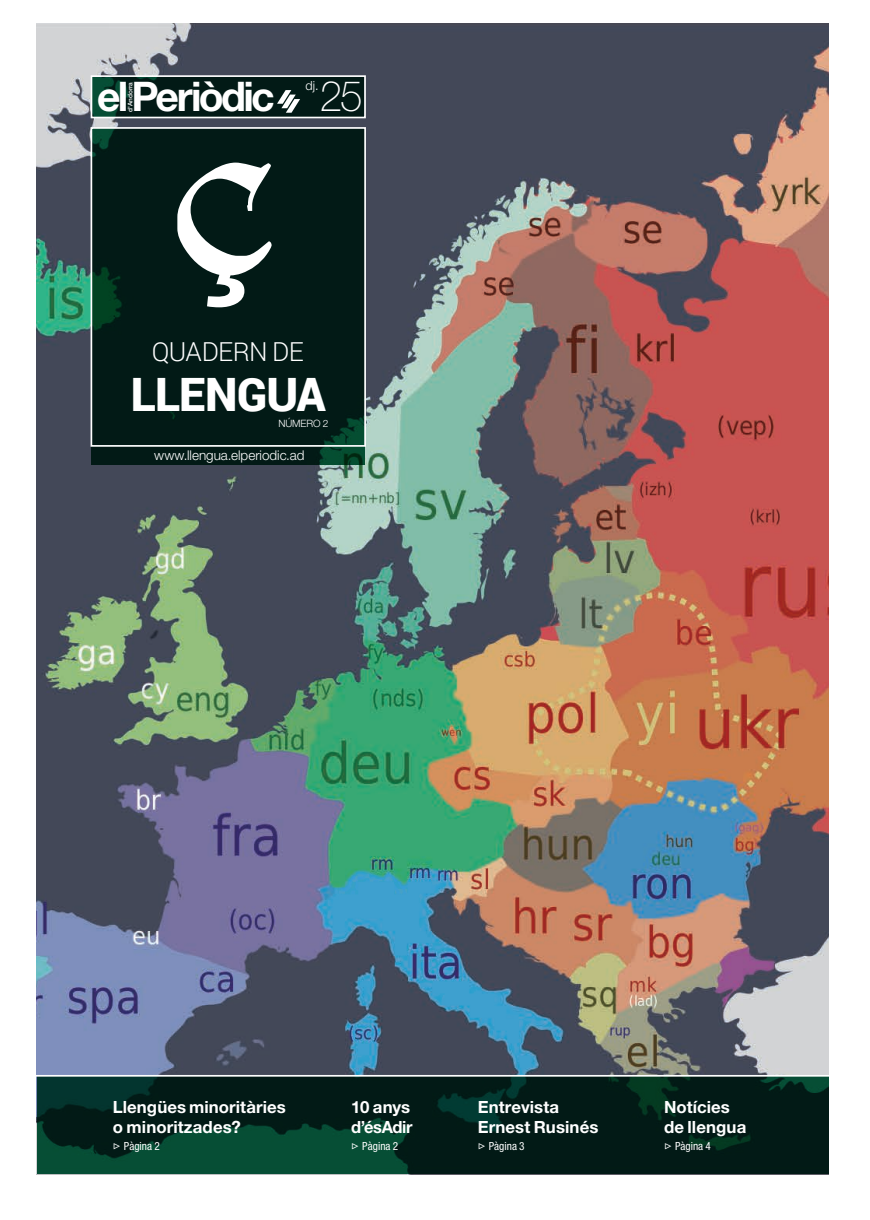
<style>
.page{position:relative;width:870px;height:1220px;background:#fff}
.page>*{position:absolute;margin:0;border:0;box-sizing:border-box;transform-origin:0 0}
.t1{font:900 46px "Roboto";letter-spacing:-.015em;color:#fff}
.t2{font:100 42.3px "Helvetica Neue LT Std";color:#fff;scale:.96 1}
.t3{font:700 40.9px "Helvetica Neue LT Std";letter-spacing:-.065em;color:#fff}
.t4{font:300 26.1px "Roboto";letter-spacing:-.02em;color:#fff}
.t5{font:700 16.8px/20.2px "Helvetica Neue LT Std";letter-spacing:.005em;color:#fff}
.t6{font:300 13.5px "Helvetica Neue LT Std";letter-spacing:-.005em;color:#fff}
.t7{font:300 12.6px "Helvetica Neue LT Std";color:#fff}
.t8{font:condensed 11.2px "Helvetica Neue LT Std";color:#fff}
.Dep_Epi{font:300 10.1px "Helvetica Neue LT Std";letter-spacing:-.01em;color:#fff}
.t9{font:500 6.5px "Helvetica Neue LT Std";letter-spacing:-.005em;color:#fff}
</style>
<div class="page">
<img style="left:37px;top:23px;width:792px;height:1052px">
<svg style="left:37px;top:1076px;width:792px;height:98px;background:#04281f"></svg>
<div style="left:91px;top:128px;width:274px;height:336px;background:#021a16"></div>
<div style="left:91px;top:127px;width:275px;height:320px;border:2px solid #fff"></div>
<svg style="left:90px;top:74px;width:277px;height:45px;background:#203934"></svg>
<svg style="left:177px;top:163px;width:95px;height:144px"></svg>
<svg style="left:114px;top:1143px;width:6px;height:6px"></svg>
<svg style="left:479px;top:1143px;width:6px;height:6px"></svg>
<svg style="left:352px;top:1143px;width:7px;height:6px"></svg>
<svg style="left:665px;top:1143px;width:6px;height:6px"></svg>
<p class="t9" style="left:126px;top:112px;width:31px;rotate:-90deg">d'Andorra</p>
<p class="t2" style="left:320px;top:72px;width:46px">25</p>
<p class="t7" style="left:306px;top:78px;width:15px">dj.</p>
<p class="t3" style="left:97px;top:71px;width:179px">elPeriòdic</p>
<p class="t4" style="left:152px;top:334px;width:153px">QUADERN DE</p>
<p class="t1" style="left:131px;top:363px;width:196px">LLENGUA</p>
<p class="Dep_Epi" style="left:278px;top:417px;width:52px">NÚMERO 2</p>
<p class="t6" style="left:154px;top:447px;width:152px">www.llengua.elperiodic.ad</p>
<p class="t5" style="left:113px;top:1096px;width:175px">Llengües minoritàries o minoritzades?</p>
<p class="t8" style="left:124px;top:1139px;width:37px">Pàgina 2</p>
<p class="t5" style="left:351px;top:1096px;width:61px">10 anys</p>
<p class="t5" style="left:351px;top:1117px;width:63px">d’ésAdir</p>
<p class="t8" style="left:362px;top:1139px;width:37px">Pàgina 2</p>
<p class="t5" style="left:478px;top:1096px;width:83px">Entrevista</p>
<p class="t5" style="left:478px;top:1117px;width:122px">Ernest Rusinés</p>
<p class="t8" style="left:489px;top:1139px;width:37px">Pàgina 3</p>
<p class="t5" style="left:664px;top:1096px;width:67px">Notícies</p>
<p class="t5" style="left:664px;top:1117px;width:84px">de llengua</p>
<p class="t8" style="left:675px;top:1139px;width:37px">Pàgina 4</p>
</div>
